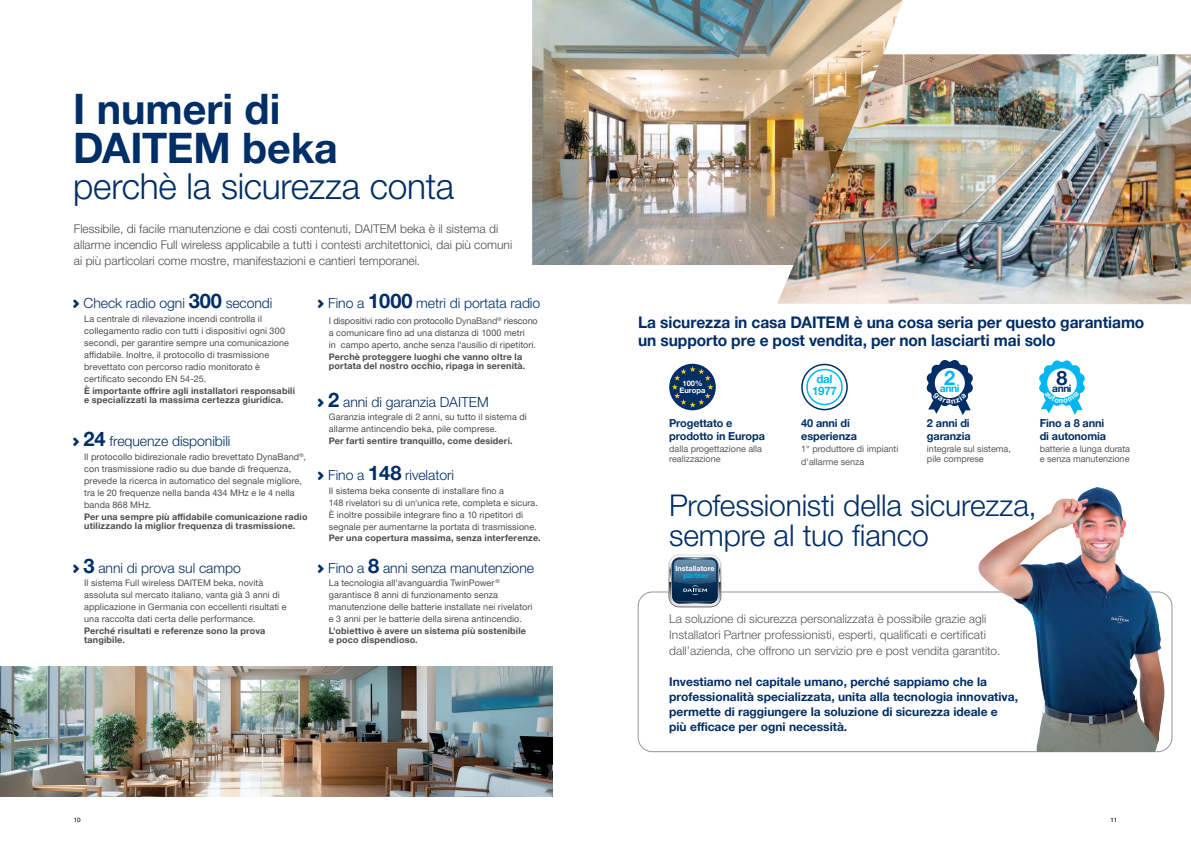
<style>
.page{position:relative;width:1191px;height:842px;background:#fff}
.page>*{position:absolute;margin:0;border:0;box-sizing:border-box;transform-origin:0 0}
.t1{font:700 42px/39px "Helvetica Neue LTW1 G";color:#002e66}
.t2{font:300 36px "Helvetica Neue LTW1 G";letter-spacing:-.01em;color:#002e66}
.t3{font:300 30px/30px "Helvetica Neue LTW1 G";letter-spacing:-.005em;color:#002e66}
.t4{font:700 19.7px "Helvetica Neue LTW1 G";color:#002e66}
.t5{font:700 16px/18px "Helvetica Neue LTW1 G";letter-spacing:-.005em;color:#002e66}
.t6{font:300 14px "Helvetica Neue LTW1 G";letter-spacing:-.005em;color:#002e66}
.t7{font:300 12px/16px "Helvetica Neue LTW1 G";color:#4b4c4d}
.t8{font:700 12px/15px "Helvetica Neue LTW1 G";color:#002e66}
.t9{font:300 12px/16px "Helvetica Neue LTW1 G";color:#57585a}
.t10{font:700 11.6px/12.4px "Helvetica Neue LTW1 G";letter-spacing:-.025em;color:#00b6f0;text-align:center}
.t11{font:700 11px/13px "Helvetica Neue LTW1 G";letter-spacing:-.01em;color:#002e66}
.t12{font:700 10.3px "Helvetica Neue LTW1 G";color:#00b6f0}
.t13{font:700 10.2px "Helvetica Neue LTW1 G";color:#002e66}
.t14{font:9px/12px "Helvetica Neue LTW1 G";letter-spacing:.01em;color:#4b4c4d}
.t15{font:700 9px/9px "Helvetica Neue LTW1 G";letter-spacing:.02em;color:#4b4c4d}
.t16{font:9px/10px "Helvetica Neue LTW1 G";color:#57585a}
.t17{font:700 7.5px/7.1px "Helvetica Neue LTW1 G";color:#fff;text-align:center}
.t18{font:700 7.4px "Helvetica Neue LTW1 G";color:#fff}
.t19{font:700 7.4px "Helvetica Neue LTW1 G";color:#00b6f0}
.t20{font:300 6px "Helvetica Neue LTW1 G";color:#231f20}
.s1{font-family:"Fredoka One";font-weight:400;font-size:16px}
.s2{font-weight:700;font-size:20px}
.s3{color:#57585a}
</style>
<div class="page">
<svg style="left:668px;top:554px;width:53px;height:53px;background:#56738c"></svg>
<img style="left:970px;top:487px;width:203px;height:265px">
<svg style="left:669px;top:364px;width:47px;height:46px"></svg>
<svg style="left:672px;top:366px;width:41px;height:42px;background:#2c4e6f"></svg>
<svg style="left:801px;top:364px;width:47px;height:46px"></svg>
<img style="left:0;top:667px;width:553px;height:130px">
<img style="left:532px;top:0;width:371px;height:265px">
<img style="left:777px;top:54px;width:414px;height:250px">
<svg style="left:926px;top:360px;width:47px;height:55px"></svg>
<svg style="left:1039px;top:360px;width:45px;height:55px"></svg>
<h1 class="t1" style="left:73px;top:89px;width:266px">I numeri di<br>DAITEM beka</h1>
<h2 class="t2" style="left:73px;top:164px;width:382px">perchè la sicurezza conta</h2>
<p class="t7" style="left:74px;top:221px;width:440px">Flessibile, di facile manutenzione e dai costi contenuti, DAITEM beka è il sistema di allarme incendio Full wireless applicabile a tutti i contesti architettonici, dai più comuni ai più particolari come mostre, manifestazioni e cantieri temporanei.</p>
<h3 class="t6" style="left:73px;top:294px;width:201px"><span class="s1">›</span> Check radio ogni <span class="s2">300</span> secondi</h3>
<p class="t14" style="left:84px;top:312px;width:206px">La centrale di rilevazione incendi controlla il collegamento radio con tutti i dispositivi ogni 300 secondi, per garantire sempre una comunicazione affidabile. Inoltre, il protocollo di trasmissione brevettato con percorso radio monitorato è certificato secondo EN 54-25.</p>
<p class="t15" style="left:84px;top:386px;width:212px">È importante offrire agli installatori responsabili e specializzati la massima certezza giuridica.</p>
<h3 class="t6" style="left:318px;top:393px;width:172px"><span class="s1">›</span> <span class="s2">2</span> anni di garanzia DAITEM</h3>
<p class="t14" style="left:329px;top:411px;width:199px">Garanzia integrale di 2 anni, su tutto il sistema di allarme antincendio beka, pile comprese.</p>
<p class="t15" style="left:329px;top:436px;width:185px">Per farti sentire tranquillo, come desideri.</p>
<h3 class="t6" style="left:318px;top:294px;width:224px"><span class="s1">›</span> Fino a <span class="s2">1000</span> metri di portata radio</h3>
<p class="t14" style="left:329px;top:314px;width:210px">I dispositivi radio con protocollo <span class="s3">DynaBand</span><sup>®</sup> riescono a comunicare fino ad una distanza di 1000 metri<br>in campo aperto, anche senza l'ausilio di ripetitori.</p>
<p class="t15" style="left:329px;top:352px;width:198px">Perchè proteggere luoghi che vanno oltre la portata del nostro occhio, ripaga in serenità.</p>
<h3 class="t6" style="left:73px;top:433px;width:159px"><span class="s1">›</span> <span class="s2">24</span> frequenze disponibili</h3>
<p class="t14" style="left:84px;top:451px;width:223px">Il protocollo bidirezionale radio brevettato DynaBand<sup>®</sup>, con trasmissione radio su due bande di frequenza, prevede la ricerca in automatico del segnale migliore, tra le 20 frequenze nella banda 434 MHz e le 4 nella banda 868 MHz.</p>
<p class="t15" style="left:84px;top:512px;width:225px">Per una sempre più affidabile comunicazione radio utilizzando la miglior frequenza di trasmissione.</p>
<h3 class="t6" style="left:318px;top:466px;width:138px"><span class="s1">›</span> Fino a <span class="s2">148</span> rivelatori</h3>
<p class="t14" style="left:329px;top:484px;width:211px">Il sistema beka consente di installare fino a<br>148 rivelatori su di un'unica rete, completa e sicura.<br>È inoltre possibile integrare fino a 10 ripetitori di segnale per aumentarne la portata di trasmissione.</p>
<p class="t15" style="left:329px;top:534px;width:213px">Per una copertura massima, senza interferenze.</p>
<h3 class="t6" style="left:318px;top:559px;width:218px"><span class="s1">›</span> Fino a <span class="s2">8</span> anni senza manutenzione</h3>
<p class="t14" style="left:329px;top:577px;width:205px">La tecnologia all'avanguardia TwinPower <sup>® </sup>garantisce 8 anni di funzionamento senza manutenzione delle batterie installate nei rivelatori e 3 anni per le batterie della sirena antincendio.</p>
<p class="t15" style="left:329px;top:626px;width:199px">L'obiettivo è avere un sistema più sostenibile e poco dispendioso.</p>
<h3 class="t6" style="left:73px;top:559px;width:169px"><span class="s1">›</span> <span class="s2">3</span> anni di prova sul campo</h3>
<p class="t14" style="left:84px;top:577px;width:204px">Il sistema Full wireless DAITEM beka, novità assoluta sul mercato italiano, vanta già 3 anni di applicazione in Germania con eccellenti risultati e una raccolta dati certa delle performance.</p>
<p class="t15" style="left:84px;top:626px;width:183px">Perché risultati e referenze sono la prova tangibile.</p>
<h3 class="t5" style="left:638px;top:313px;width:508px">La sicurezza in casa DAITEM è una cosa seria per questo garantiamo un supporto pre e post vendita, per non lasciarti mai solo</h3>
<p class="t12" style="left:940px;top:382px;width:21px"><sup>2</sup>anni</p>
<p class="t11" style="left:927px;top:417px;width:45px">2 anni di garanzia</p>
<p class="t16" style="left:927px;top:444px;width:85px">integrale sul sistema, pile comprese</p>
<h3 class="t4" style="left:1056px;top:366px;width:12px">8</h3>
<p class="t13" style="left:1052px;top:382px;width:21px">anni</p>
<p class="t10" style="left:812px;top:373px;width:26px">dal<br>1977</p>
<p class="t11" style="left:801px;top:417px;width:57px">40 anni di esperienza</p>
<p class="t16" style="left:801px;top:442px;width:99px;line-height:13.2px">1° produttore di impianti d'allarme senza</p>
<p class="t17" style="left:679px;top:379px;width:27px">100%<br>Europa</p>
<p class="t11" style="left:669px;top:417px;width:97px">Progettato e prodotto in Europa</p>
<p class="t16" style="left:669px;top:444px;width:94px">dalla progettazione alla realizzazione</p>
<p class="t11" style="left:1039px;top:417px;width:68px">Fino a 8 anni di autonomia</p>
<p class="t16" style="left:1039px;top:444px;width:92px">batterie a lunga durata e senza manutenzione</p>
<h3 class="t3" style="left:669px;top:490px;width:369px">Professionisti della sicurezza, sempre al tuo fianco</h3>
<p class="t18" style="left:675px;top:564px;width:41px">Installatore</p>
<p class="t19" style="left:683px;top:571px;width:27px">partner</p>
<h3 class="t9" style="left:669px;top:611px;width:333px">La soluzione di sicurezza personalizzata è possibile grazie agli<br>Installatori Partner professionisti, esperti, qualificati e certificati dall’azienda, che offrono un servizio pre e post vendita garantito.</h3>
<h3 class="t8" style="left:669px;top:674px;width:350px">Investiamo nel capitale umano, perché sappiamo che la professionalità specializzata, unita alla tecnologia innovativa, permette di raggiungere la soluzione di sicurezza ideale e più efficace per ogni necessità.</h3>
<p class="t20" style="left:74px;top:816px;width:8px">10</p>
<p class="t20" style="left:1110px;top:816px;width:8px">11</p>
</div>
